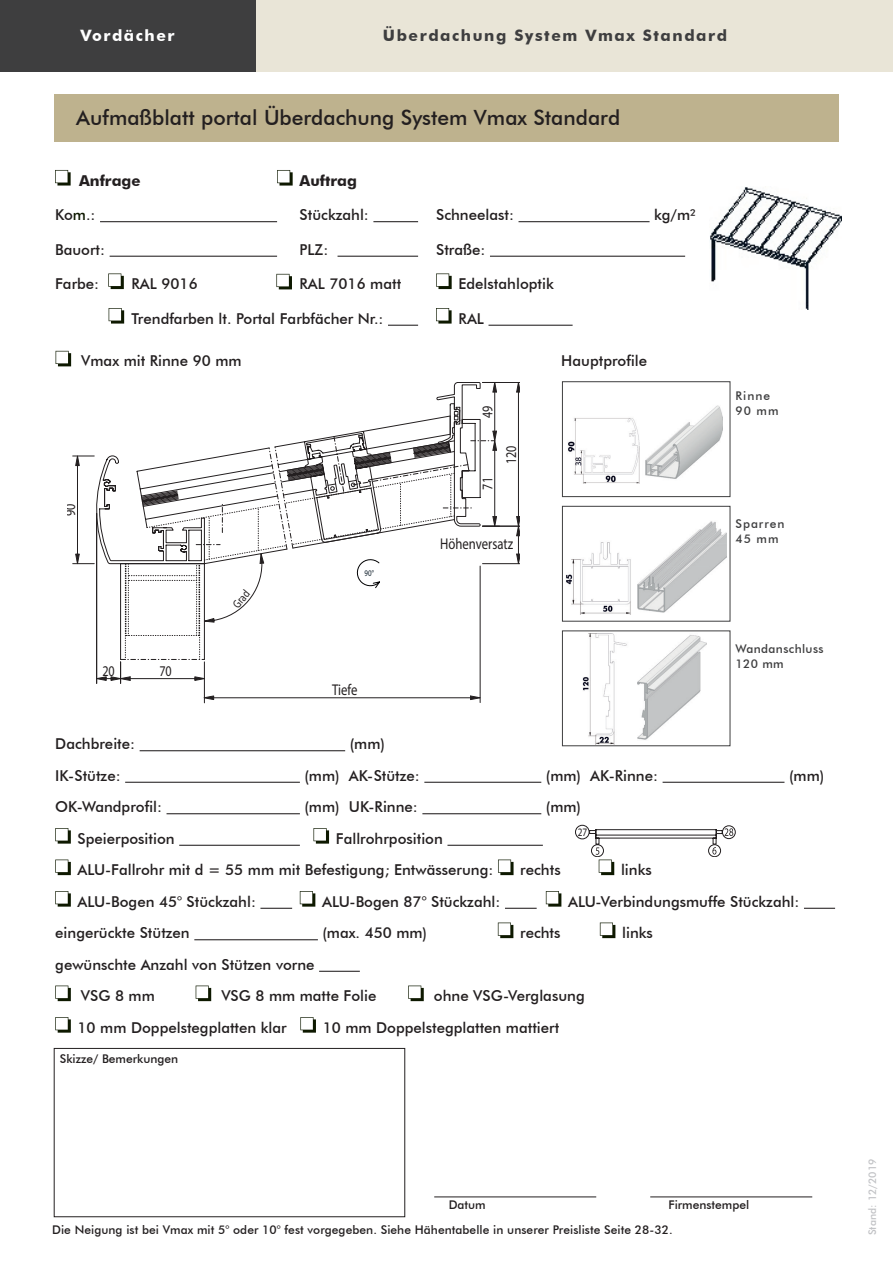
<style>
.page{position:relative;width:893px;height:1263px;background:#fff}
.page>*{position:absolute;margin:0;border:0;box-sizing:border-box;transform-origin:0 0}
.t1{font:500 21px "Futura BT";color:#231f20}
.t2{font:700 15.75px "Futura BT";letter-spacing:.1em;color:#3e3e3f}
.t3{font:700 15.75px "Futura BT";letter-spacing:.1em;color:#fff}
.t4{font:15.6px "Myriad Pro";color:#231f20;scale:.81 1}
.t5{font:500 15px/31.5px "Futura BT";color:#231f20}
.t6{font:700 15px "Futura BT";color:#231f20}
.t7{font:14.85px "Myriad Pro";color:#231f20;scale:.81 1}
.t8{font:500 12px "Futura BT";letter-spacing:.005em;color:#231f20}
.t9{font:500 12px/15.3px "Futura BT";letter-spacing:.08em;color:#3e3e3f}
.t10{font:500 12px/15.3px "Futura BT";letter-spacing:.03em;color:#3e3e3f}
.t11{font:11.85px "Myriad Pro";color:#231f20;scale:.81 1}
.t12{font:11.4px "Myriad Pro";color:#231f20;scale:.81 1}
.t13{font:500 10.5px "Futura BT";color:#c2c3c6}
.t14{font:8.55px "Myriad Pro";color:#0d1c29;scale:.81 1}
.s1{color:#0e1900}
</style>
<div class="page">
<div style="left:168px;top:0;width:725px;height:72px;background:#e9e5d7"></div>
<div style="left:54px;top:94px;width:785px;height:48px;background:#beb28e"></div>
<div style="left:0;top:0;width:255px;height:72px;background:#3e3e3f"></div>
<svg style="left:56px;top:351px;width:15px;height:15px"></svg>
<hr style="left:140px;top:750px;width:205px;height:1px;background:#231f20">
<hr style="left:125px;top:782px;width:175px;height:1px;background:#231f20">
<hr style="left:424px;top:782px;width:117px;height:1px;background:#231f20">
<hr style="left:663px;top:782px;width:121px;height:1px;background:#231f20">
<hr style="left:167px;top:813px;width:133px;height:1px;background:#231f20">
<hr style="left:422px;top:813px;width:119px;height:1px;background:#231f20">
<hr style="left:179px;top:845px;width:121px;height:1px;background:#231f20">
<hr style="left:447px;top:845px;width:96px;height:1px;background:#231f20">
<hr style="left:260px;top:908px;width:32px;height:1px;background:#231f20">
<hr style="left:505px;top:908px;width:32px;height:1px;background:#231f20">
<hr style="left:804px;top:908px;width:31px;height:1px;background:#231f20">
<hr style="left:194px;top:939px;width:124px;height:1px;background:#231f20">
<hr style="left:319px;top:971px;width:41px;height:1px;background:#231f20">
<svg style="left:55px;top:828px;width:16px;height:16px"></svg>
<svg style="left:313px;top:828px;width:16px;height:16px"></svg>
<svg style="left:55px;top:859px;width:16px;height:16px"></svg>
<svg style="left:498px;top:859px;width:16px;height:16px"></svg>
<svg style="left:55px;top:891px;width:16px;height:16px"></svg>
<svg style="left:300px;top:891px;width:15px;height:16px"></svg>
<svg style="left:546px;top:891px;width:15px;height:16px"></svg>
<svg style="left:498px;top:922px;width:15px;height:16px"></svg>
<svg style="left:600px;top:922px;width:15px;height:16px"></svg>
<svg style="left:55px;top:985px;width:16px;height:16px"></svg>
<svg style="left:196px;top:985px;width:15px;height:16px"></svg>
<svg style="left:408px;top:985px;width:16px;height:16px"></svg>
<svg style="left:55px;top:1017px;width:16px;height:16px"></svg>
<svg style="left:300px;top:1017px;width:16px;height:16px"></svg>
<img style="left:568px;top:405px;width:154px;height:79px">
<div style="left:562px;top:382px;width:168px;height:115px;border:1px solid #3e3e3f"></div>
<img style="left:566px;top:521px;width:161px;height:94px">
<div style="left:562px;top:506px;width:168px;height:115px;border:1px solid #3e3e3f"></div>
<img style="left:582px;top:634px;width:124px;height:110px">
<div style="left:562px;top:631px;width:168px;height:115px;border:1px solid #3e3e3f"></div>
<img style="left:710px;top:187px;width:131px;height:122px">
<div style="left:54px;top:1048px;width:351px;height:169px;border:1px solid #231f20"></div>
<div style="left:722px;top:825px;width:14px;height:14px;border:1px solid #231f20;border-radius:50%"></div>
<div style="left:575px;top:825px;width:14px;height:14px;border:1px solid #231f20;border-radius:50%"></div>
<svg style="left:589px;top:828px;width:144px;height:47px"></svg>
<hr style="left:100px;top:221px;width:177px;height:1px;background:#231f20">
<hr style="left:373px;top:221px;width:45px;height:1px;background:#231f20">
<hr style="left:518px;top:221px;width:132px;height:1px;background:#231f20">
<hr style="left:110px;top:256px;width:167px;height:1px;background:#231f20">
<hr style="left:338px;top:256px;width:80px;height:1px;background:#231f20">
<hr style="left:490px;top:256px;width:195px;height:1px;background:#231f20">
<hr style="left:388px;top:325px;width:30px;height:1px;background:#231f20">
<hr style="left:488px;top:325px;width:85px;height:1px;background:#231f20">
<svg style="left:55px;top:170px;width:16px;height:16px"></svg>
<svg style="left:277px;top:170px;width:16px;height:16px"></svg>
<svg style="left:108px;top:273px;width:16px;height:16px"></svg>
<svg style="left:436px;top:273px;width:16px;height:16px"></svg>
<svg style="left:109px;top:308px;width:15px;height:16px"></svg>
<svg style="left:276px;top:274px;width:16px;height:15px"></svg>
<svg style="left:436px;top:308px;width:16px;height:16px"></svg>
<hr style="left:434px;top:1197px;width:162px;height:1px;background:#231f20">
<hr style="left:650px;top:1197px;width:162px;height:1px;background:#231f20">
<svg style="left:72px;top:382px;width:448px;height:321px"></svg>
<p class="t3" style="left:81px;top:26px;width:96px">Vordächer</p>
<p class="t2" style="left:383px;top:26px;width:346px">Überdachung System Vmax Standard</p>
<h1 class="t1" style="left:76px;top:105px;width:545px">Aufmaßblatt portal Überdachung System Vmax Standard</h1>
<p class="t6" style="left:79px;top:171px;width:63px">Anfrage</p>
<p class="t6" style="left:300px;top:171px;width:59px">Auftrag</p>
<p class="t5" style="left:55px;top:199px;width:42px">Ko<span class="s1">m</span>.:</p>
<p class="t5" style="left:300px;top:199px;width:71px">Stückzahl:</p>
<p class="t5" style="left:436px;top:199px;width:79px">Schneelast:</p>
<p class="t5" style="left:654px;top:199px;width:44px">kg/m²</p>
<p class="t5" style="left:55px;top:233px;width:52px">Bauort:</p>
<p class="t5" style="left:300px;top:233px;width:30px">PLZ:</p>
<p class="t5" style="left:436px;top:233px;width:51px">Straße:</p>
<p class="t5" style="left:55px;top:268px;width:46px">Farbe:</p>
<p class="t5" style="left:132px;top:268px;width:68px">RAL 9016</p>
<p class="t5" style="left:300px;top:268px;width:103px">RAL 7016 matt</p>
<p class="t5" style="left:459px;top:268px;width:97px">Edelstahloptik</p>
<p class="t5" style="left:132px;top:302px;width:253px">Trendfarben lt. Portal Farbfächer Nr.:</p>
<p class="t5" style="left:459px;top:302px;width:27px">RAL</p>
<p class="t5" style="left:81px;top:345px;width:162px">Vmax mit Rinne 90 mm</p>
<p class="t5" style="left:561px;top:345px;width:87px">Hauptprofile</p>
<p class="t7" style="left:61px;top:516px;width:17px;rotate:-90deg">90</p>
<p class="t7" style="left:102px;top:662px;width:17px">20</p>
<p class="t7" style="left:159px;top:662px;width:17px">70</p>
<p class="t11" style="left:230px;top:602px;width:25px;rotate:-50deg">Grad</p>
<p class="t14" style="left:365px;top:568px;width:13px">90°</p>
<p class="t4" style="left:332px;top:680px;width:33px">Tiefe</p>
<p class="t7" style="left:478px;top:418px;width:17px;rotate:-90deg">49</p>
<p class="t7" style="left:478px;top:490px;width:17px;rotate:-90deg">71</p>
<p class="t7" style="left:502px;top:464px;width:24px;rotate:-90deg">120</p>
<p class="t4" style="left:440px;top:534px;width:92px">Höhenversatz</p>
<p class="t9" style="left:735px;top:388px;width:44px">Rinne<br>90 mm</p>
<p class="t9" style="left:735px;top:516px;width:50px">Sparren<br>45 mm</p>
<p class="t10" style="left:735px;top:641px;width:90px">Wandanschluss<br>120 mm</p>
<p class="t5" style="left:55px;top:728px;width:81px">Dachbreite:</p>
<p class="t5" style="left:350px;top:728px;width:37px">(mm)</p>
<p class="t5" style="left:55px;top:759px;width:67px">IK-Stütze:</p>
<p class="t5" style="left:304px;top:759px;width:117px">(mm) AK-Stütze:</p>
<p class="t5" style="left:546px;top:759px;width:114px">(mm) AK-Rinne:</p>
<p class="t5" style="left:789px;top:759px;width:37px">(mm)</p>
<p class="t5" style="left:55px;top:791px;width:108px">OK-Wandprofil:</p>
<p class="t5" style="left:304px;top:791px;width:115px">(mm) UK-Rinne:</p>
<p class="t5" style="left:546px;top:791px;width:37px">(mm)</p>
<p class="t5" style="left:78px;top:822px;width:99px">Speierposition</p>
<p class="t12" style="left:578px;top:825px;width:13px">27</p>
<p class="t5" style="left:78px;top:822px;width:417px;text-indent:258px">Fallrohrposition<br>ALU-Fallrohr mit d = 55 mm mit Befestigung; Entwässerung:</p>
<p class="t5" style="left:520px;top:854px;width:42px">rechts</p>
<p class="t5" style="left:621px;top:854px;width:32px">links</p>
<p class="t5" style="left:78px;top:885px;width:180px">ALU-Bogen 45° Stückzahl:</p>
<p class="t5" style="left:322px;top:885px;width:180px">ALU-Bogen 87° Stückzahl:</p>
<p class="t5" style="left:568px;top:885px;width:233px">ALU-Verbindungsmuffe Stückzahl:</p>
<p class="t5" style="left:55px;top:917px;width:136px">eingerückte Stützen</p>
<p class="t5" style="left:322px;top:917px;width:106px">(max. 450 mm)</p>
<p class="t5" style="left:520px;top:917px;width:42px">rechts</p>
<p class="t5" style="left:622px;top:917px;width:32px">links</p>
<p class="t5" style="left:81px;top:948px;width:235px;text-indent:-26px">gewünschte Anzahl von Stützen vorne<br>VSG 8 mm</p>
<p class="t5" style="left:221px;top:980px;width:157px">VSG 8 mm matte Folie</p>
<p class="t5" style="left:434px;top:980px;width:152px">ohne VSG-Verglasung</p>
<p class="t5" style="left:78px;top:1011px;width:211px">10 mm Doppelstegplatten klar</p>
<p class="t5" style="left:323px;top:1011px;width:238px">10 mm Doppelstegplatten mattiert</p>
<p class="t8" style="left:60px;top:1051px;width:120px">Skizze/ Bemerkungen</p>
<p class="t8" style="left:449px;top:1197px;width:39px">Datum</p>
<p class="t8" style="left:668px;top:1197px;width:82px">Firmenstempel</p>
<p class="t8" style="left:52px;top:1222px;width:622px">Die Neigung ist bei Vmax mit 5° oder 10° fest vorgegeben. Siehe Hähentabelle in unserer Preisliste Seite 28-32.</p>
<p class="t13" style="left:866px;top:1235px;width:78px;rotate:-90deg">Stand: 12/2019</p>
</div>
